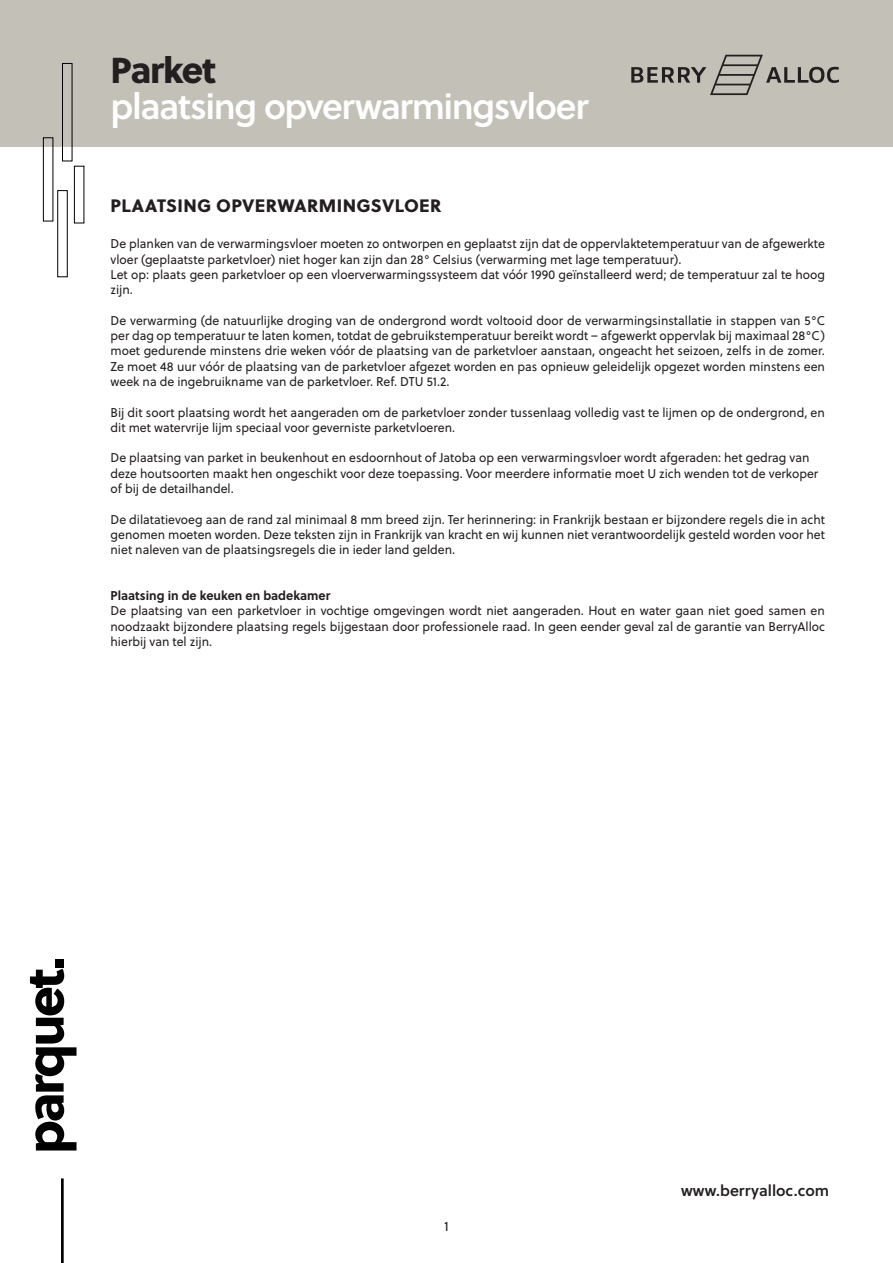
<style>
.page{position:relative;width:893px;height:1263px;background:#fff}
.page>*{position:absolute;margin:0;border:0;box-sizing:border-box;transform-origin:0 0}
.t1{font:36px "Soleil Sb";letter-spacing:-.04em;color:#fff}
.t2{font:36px "Soleil Xb";letter-spacing:-.035em;color:#231f20}
.t3{font:18px "Soleil Xb";letter-spacing:.015em;color:#231f20}
.t4{font:15.6px "Soleil Sb";color:#231f20}
.t5{font:13.5px "Soleil";color:#231f20}
.t6{font:12.75px/15.3px "Soleil";color:#231f20;scale:.96 1}
.t7{font:700 12.75px "Soleil";color:#231f20;scale:.96 1}
</style>
<div class="page">
<div style="left:0;top:0;width:893px;height:147px;background:#c3c0b8"></div>
<svg style="left:631px;top:55px;width:208px;height:40px"></svg>
<svg style="left:30px;top:969px;width:47px;height:181px"></svg>
<div style="left:55px;top:959px;width:9px;height:9px;background:#000"></div>
<hr style="left:61px;top:1178px;width:3px;height:85px;background:#000">
<svg style="left:43px;top:63px;width:41px;height:214px"></svg>
<p class="t2" style="left:111px;top:41px;width:107px">Parket</p>
<p class="t1" style="left:111px;top:79px;width:479px">plaatsing opverwarmingsvloer</p>
<p class="t3" style="left:111px;top:191px;width:333px">PLAATSING OPVERWARMINGSVLOER</p>
<p class="t6" style="left:111px;top:236px;width:746px">De planken van de verwarmingsvloer moeten zo ontworpen en geplaatst zijn dat de oppervlaktetemperatuur van de afgewerkte vloer (geplaatste parketvloer) niet hoger kan zijn dan 28° Celsius (verwarming met lage temperatuur).</p>
<p class="t6" style="left:111px;top:266px;width:746px">Let op: plaats geen parketvloer op een vloerverwarmingssysteem dat vóór 1990 geïnstalleerd werd; de temperatuur zal te hoog zijn.</p>
<p class="t6" style="left:111px;top:312px;width:746px;text-align:justify">De verwarming (de natuurlijke droging van de ondergrond wordt voltooid door de verwarmingsinstallatie in stappen van 5°C per dag op temperatuur te laten komen, totdat de gebruikstemperatuur bereikt wordt – afgewerkt oppervlak bij maximaal 28°C) moet gedurende minstens drie weken vóór de plaatsing van de parketvloer aanstaan, ongeacht het seizoen, zelfs in de zomer.<br>Ze moet 48 uur vóór de plaatsing van de parketvloer afgezet worden en pas opnieuw geleidelijk opgezet worden minstens een week na de ingebruikname van de parketvloer. Ref. DTU 51.2.</p>
<p class="t6" style="left:111px;top:404px;width:746px">Bij dit soort plaatsing wordt het aangeraden om de parketvloer zonder tussenlaag volledig vast te lijmen op de ondergrond, en dit met watervrije lijm speciaal voor geverniste parketvloeren.</p>
<p class="t6" style="left:111px;top:450px;width:730px">De plaatsing van parket in beukenhout en esdoornhout of Jatoba op een verwarmingsvloer wordt afgeraden: het gedrag van</p>
<p class="t6" style="left:111px;top:465px;width:739px">deze houtsoorten maakt hen ongeschikt voor deze toepassing. Voor meerdere informatie moet U zich wenden tot de verkoper</p>
<p class="t6" style="left:111px;top:481px;width:130px">of bij de detailhandel.</p>
<p class="t6" style="left:111px;top:511px;width:746px">De dilatatievoeg aan de rand zal minimaal 8 mm breed zijn. Ter herinnering: in Frankrijk bestaan er bijzondere regels die in acht</p>
<p class="t6" style="left:111px;top:526px;width:746px">genomen moeten worden. Deze teksten zijn in Frankrijk van kracht en wij kunnen niet verantwoordelijk gesteld worden voor het</p>
<p class="t6" style="left:111px;top:542px;width:361px">niet naleven van de plaatsingsregels die in ieder land gelden.</p>
<p class="t7" style="left:111px;top:586px;width:230px">Plaatsing in de keuken en badekamer</p>
<p class="t6" style="left:111px;top:603px;width:746px;text-align:justify">De plaatsing van een parketvloer in vochtige omgevingen wordt niet aangeraden. Hout en water gaan niet goed samen en noodzaakt bijzondere plaatsing regels bijgestaan door professionele raad. In geen eender geval zal de garantie van BerryAlloc hierbij van tel zijn.</p>
<p class="t5" style="left:444px;top:1216px;width:6px">1</p>
<p class="t4" style="left:681px;top:1179px;width:150px">www.berryalloc.com</p>
</div>
